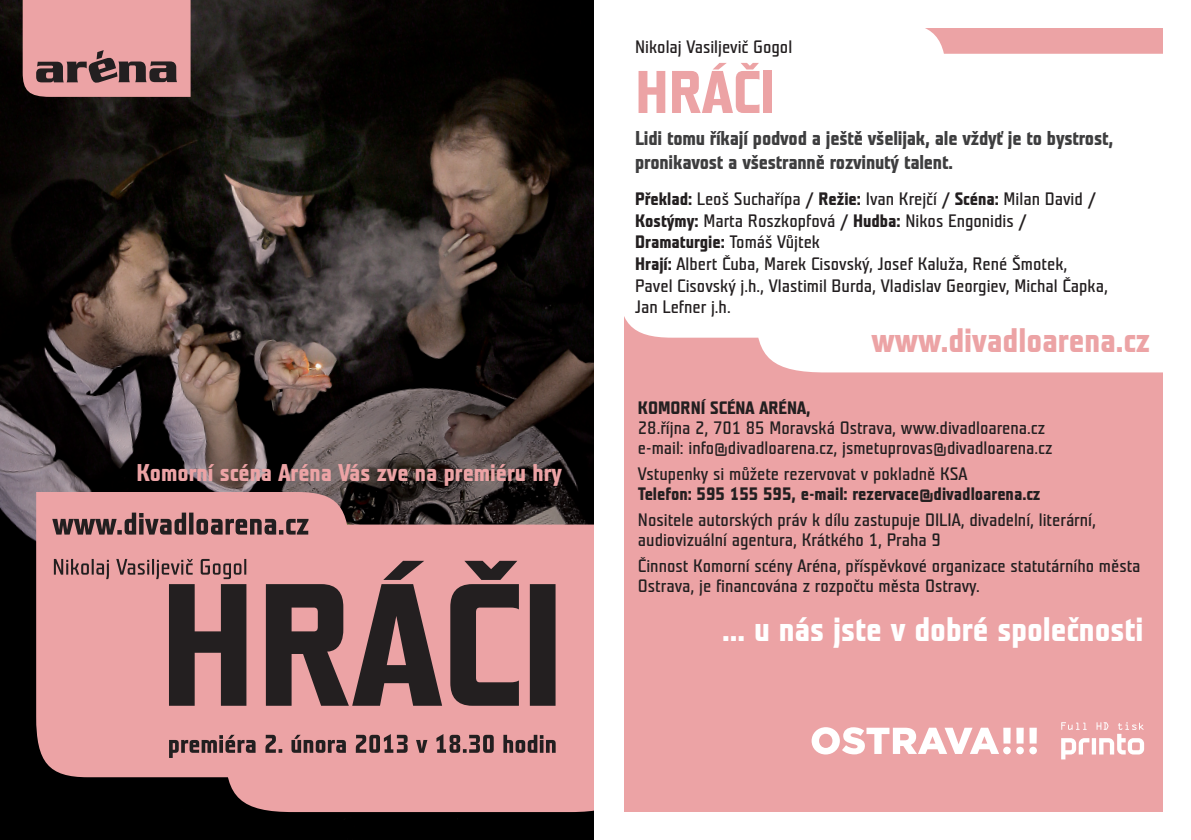
<style>
.page{position:relative;width:1191px;height:840px;background:#fff}
.page>*{position:absolute;margin:0;border:0;box-sizing:border-box;transform-origin:0 0}
.t1{font:700 60px "Teuton Normal CE";color:#eca3a5}
.t2{font:700 34px "Teuton Normal CE";color:#fff}
.t3{font:700 34px "Teuton Normal CE";color:#eca3a5}
.t4{font:700 24.2px "Teuton Normal CE";color:#eca3a5}
.t5{font:700 20px/24px "Teuton Normal CE";letter-spacing:-.01em;color:#3e3e3f}
.t6{font:18px/21.6px "Teuton Normal CE";color:#231f20}
.t7{font:700 18px "Teuton Normal CE";color:#231f20}
.s1{font-weight:700}
</style>
<div class="page">
<img style="left:0;top:0;width:594px;height:839px">
<div style="left:36px;top:491px;width:313px;height:286px;background:#eca3a5"></div>
<div style="left:225px;top:524px;width:369px;height:287px;background:#eca3a5"></div>
<svg style="left:169px;top:560px;width:386px;height:145px;fill:#231f20"></svg>
<svg style="left:169px;top:733px;width:386px;height:24px"></svg>
<svg style="left:54px;top:558px;width:192px;height:20px"></svg>
<svg style="left:52px;top:512px;width:256px;height:22px"></svg>
<svg style="left:23px;top:0;width:168px;height:97px"></svg>
<div style="left:624px;top:28px;width:538px;height:783px;background:#eca3a5"></div>
<div style="left:624px;top:28px;width:322px;height:310px;background:#fff"></div>
<div style="left:755px;top:54px;width:407px;height:318px;background:#fff"></div>
<svg style="left:811px;top:727px;width:188px;height:27px"></svg>
<div style="left:1003px;top:746px;width:7px;height:7px;background:#fff;border-radius:50%"></div>
<div style="left:1016px;top:746px;width:7px;height:7px;background:#fff;border-radius:50%"></div>
<div style="left:1003px;top:727px;width:7px;height:16px;background:#fff"></div>
<div style="left:1016px;top:727px;width:7px;height:16px;background:#fff"></div>
<div style="left:1029px;top:727px;width:7px;height:16px;background:#fff"></div>
<div style="left:1029px;top:746px;width:8px;height:7px;background:#fff;border-radius:50%"></div>
<svg style="left:1061px;top:722px;width:83px;height:37px"></svg>
<h3 class="t4" style="left:136px;top:460px;width:427px">Komorní scéna Aréna Vás zve na premiéru hry</h3>
<p class="t6" style="left:635px;top:37px;width:158px">Nikolaj Vasiljevič Gogol</p>
<h1 class="t1" style="left:635px;top:62px;width:142px">HRÁČI</h1>
<p class="t5" style="left:635px;top:127px;width:479px">Lidi tomu říkají podvod a ještě všelijak, ale vždyť je to bystrost, pronikavost a všestranně rozvinutý talent.</p>
<p class="t6" style="left:635px;top:189px;width:474px"><span class="s1">Překlad:</span> Leoš Suchařípa / <span class="s1">Režie:</span> Ivan Krejčí / <span class="s1">Scéna:</span> Milan David / <span class="s1">Kostýmy:</span> Marta Roszkopfová / <span class="s1">Hudba:</span> Nikos Engonidis / <span class="s1">Dramaturgie:</span> Tomáš Vůjtek<br><span class="s1">Hrají:</span> Albert Čuba, Marek Cisovský, Josef Kaluža, René Šmotek, Pavel Cisovský j.h., Vlastimil Burda, Vladislav Georgiev, Michal Čapka, Jan Lefner j.h.</p>
<h2 class="t3" style="left:871px;top:322px;width:280px">www.divadloarena.cz</h2>
<p class="t7" style="left:638px;top:398px;width:174px">KOMORNÍ SCÉNA ARÉNA,</p>
<p class="t6" style="left:638px;top:418px;width:416px;line-height:20px">28.října 2, 701 85 Moravská Ostrava, www.divadloarena.cz e-mail: info@divadloarena.cz, jsmetuprovas@divadloarena.cz</p>
<p class="t6" style="left:638px;top:463px;width:331px">Vstupenky si můžete rezervovat v pokladně KSA</p>
<p class="t7" style="left:638px;top:484px;width:404px">Telefon: 595 155 595, e-mail: rezervace@divadloarena.cz</p>
<p class="t6" style="left:638px;top:510px;width:459px;line-height:20px">Nositele autorských práv k dílu zastupuje DILIA, divadelní, literární, audiovizuální agentura, Krátkého 1, Praha 9</p>
<p class="t6" style="left:638px;top:556px;width:504px;line-height:20px">Činnost Komorní scény Aréna, příspěvkové organizace statutárního města<br>Ostrava, je financována z rozpočtu města Ostravy.</p>
<h2 class="t2" style="left:722px;top:612px;width:423px">... u nás jste v dobré společnosti</h2>
</div>
